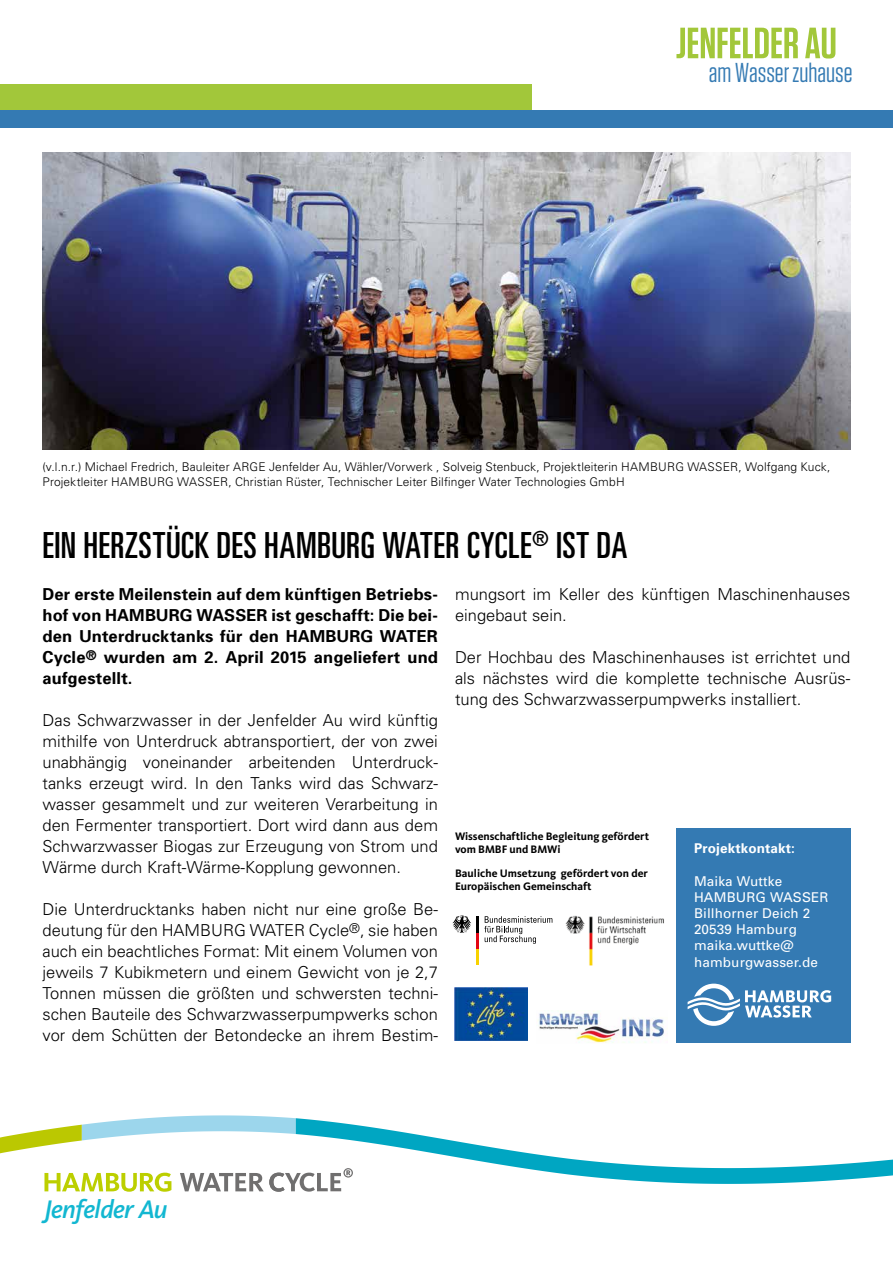
<style>
.page{position:relative;width:893px;height:1263px;background:#fff}
.page>*{position:absolute;margin:0;border:0;box-sizing:border-box;transform-origin:0 0}
.t1{font:ultra-condensed 36px "Univers";letter-spacing:.015em;color:#000}
.t2{font:27.3px "Tungsten";color:#347ab3}
.t3{font:italic 500 26.4px "Kievit";letter-spacing:-.025em;color:#12b7d1}
.t4{font:300 16.5px/21px "Univers";color:#000;text-align:justify}
.t5{font:700 16.5px/21px "Univers";letter-spacing:.01em;color:#000;text-align:justify}
.t6{font:13.5px/16.2px "Univers";letter-spacing:.01em;color:#fff}
.t7{font:700 13.5px "Univers";letter-spacing:.01em;color:#fff}
.t8{font:300 12px/15px "Univers";letter-spacing:.01em;color:#000}
.t9{font:700 11.25px/13.5px "Kievit";color:#000}
</style>
<div class="page">
<svg style="left:0;top:1115px;width:893px;height:77px"></svg>
<img style="left:455px;top:987px;width:72px;height:53px">
<svg style="left:484px;top:916px;width:68px;height:28px"></svg>
<hr style="left:476px;top:948px;width:3px;height:16px;background:#f8d200">
<hr style="left:476px;top:932px;width:3px;height:16px;background:#e30613">
<hr style="left:476px;top:916px;width:3px;height:16px;background:#000">
<svg style="left:452px;top:915px;width:19px;height:18px"></svg>
<img style="left:565px;top:915px;width:99px;height:51px">
<svg style="left:676px;top:28px;width:159px;height:31px"></svg>
<img style="left:43px;top:152px;width:807px;height:298px">
<div style="left:0;top:84px;width:531px;height:27px;background:#a2c73a"></div>
<div style="left:0;top:111px;width:893px;height:17px;background:#347ab3"></div>
<div style="left:676px;top:828px;width:174px;height:214px;background:#347ab3"></div>
<svg style="left:688px;top:984px;width:143px;height:42px"></svg>
<img style="left:537px;top:1011px;width:127px;height:32px">
<h2 class="t2" style="left:709px;top:59px;width:145px">am Wasser zuhause</h2>
<p class="t8" style="left:43px;top:459px;width:789px">(v.l.n.r.) Michael Fredrich, Bauleiter ARGE Jenfelder Au, Wähler/Vorwerk , Solveig Stenbuck, Projektleiterin HAMBURG WASSER, Wolfgang Kuck,<br>Projektleiter HAMBURG WASSER, Christian Rüster, Technischer Leiter Bilfinger Water Technologies GmbH</p>
<h1 class="t1" style="left:43px;top:525px;width:586px">EIN HERZSTÜCK DES HAMBURG WATER CYCLE<sup>®</sup> IST DA</h1>
<p class="t5" style="left:43px;top:583px;width:397px">Der erste Meilenstein auf dem künftigen Betriebs&shy;hof von HAMBURG WASSER ist geschafft: Die bei&shy;den Unterdrucktanks für den HAMBURG WATER Cycle<sup>®</sup> wurden am 2. April 2015 angeliefert und aufgestellt.</p>
<p class="t4" style="left:43px;top:709px;width:397px">Das Schwarzwasser in der Jenfelder Au wird künftig mithilfe von Unterdruck abtransportiert, der von zwei unabhängig voneinander arbeitenden Unterdruck&shy;tanks erzeugt wird. In den Tanks wird das Schwarz&shy;wasser gesammelt und zur weiteren Verarbeitung in den Fermenter transportiert. Dort wird dann aus dem Schwarzwasser Biogas zur Erzeugung von Strom und Wärme durch Kraft-Wärme-Kopplung gewonnen.</p>
<p class="t4" style="left:43px;top:898px;width:397px">Die Unterdrucktanks haben nicht nur eine große Be&shy;deutung für den HAMBURG WATER Cycle<sup>®</sup>, sie haben auch ein beachtliches Format: Mit einem Volumen von jeweils 7 Kubikmetern und einem Gewicht von je 2,7<br>Tonnen müssen die größten und schwersten techni&shy;schen Bauteile des Schwarzwasserpumpwerks schon vor dem Schütten der Betondecke an ihrem Bestim-</p>
<p class="t4" style="left:455px;top:583px;width:397px">mungsort im Keller des künftigen Maschinenhauses eingebaut sein.</p>
<p class="t4" style="left:455px;top:646px;width:397px">Der Hochbau des Maschinenhauses ist errichtet und als nächstes wird die komplette technische Ausrüs&shy;tung des Schwarzwasserpumpwerks installiert.</p>
<p class="t9" style="left:455px;top:829px;width:196px">Wissenschaftliche Begleitung gefördert vom BMBF und BMWi</p>
<p class="t7" style="left:694px;top:840px;width:102px">Projektkontakt:</p>
<p class="t6" style="left:694px;top:872px;width:136px">Maika Wuttke<br>HAMBURG WASSER<br>Billhorner Deich 2<br>20539 Hamburg maika.wuttke@ hamburgwasser.de</p>
<p class="t9" style="left:455px;top:866px;width:195px">Bauliche Umsetzung gefördert von der<br>Europäischen Gemeinschaft</p>
<h3 class="t3" style="left:44px;top:1193px;width:125px">Jenfelder Au</h3>
</div>
